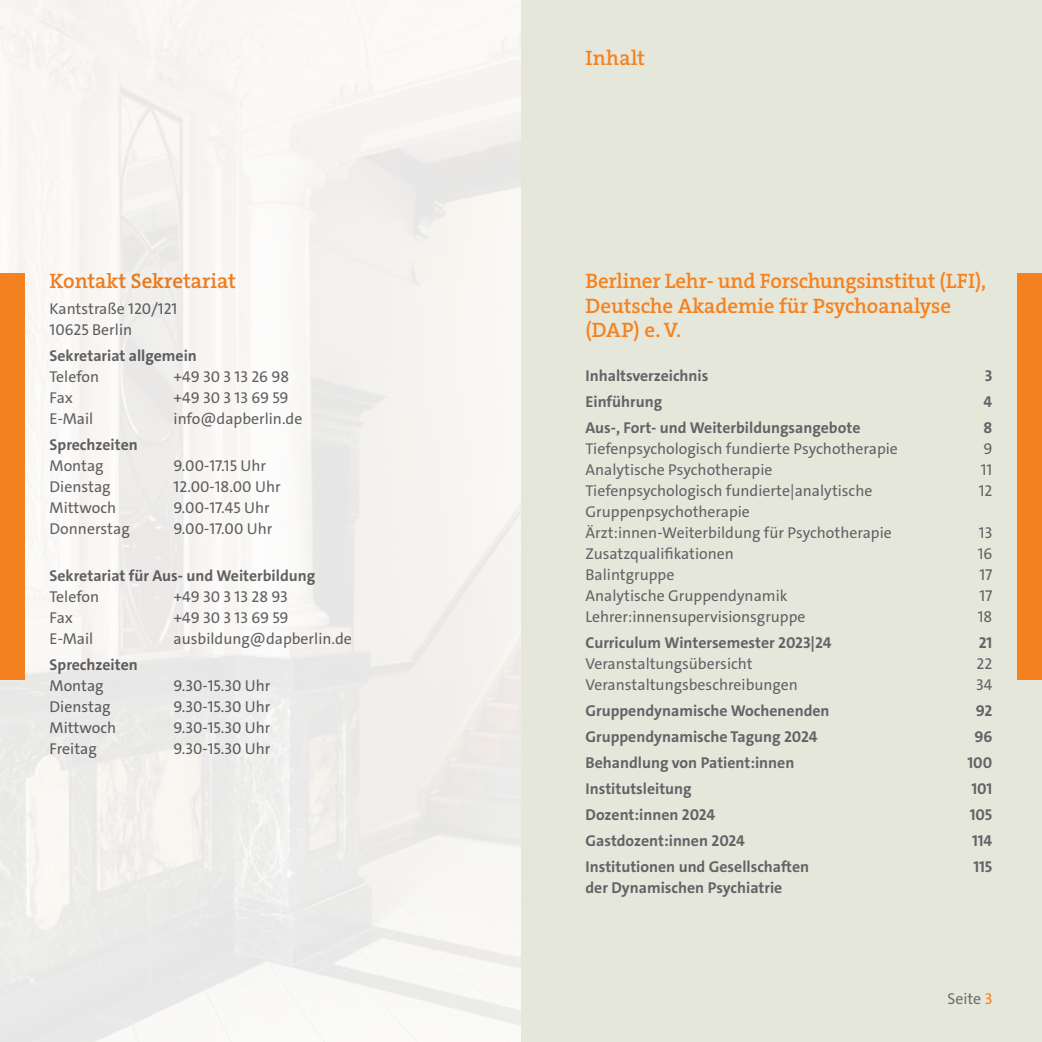
<style>
.page{position:relative;width:1042px;height:1042px;background:#fff}
.page>*{position:absolute;margin:0;border:0;box-sizing:border-box;transform-origin:0 0}
.t1{font:600 21px/24.5px "The Serif";letter-spacing:-.01em;color:#f58220}
.t2{font:15.75px/21px "The Sans";color:#636366}
.t3{font:700 15.75px "The Sans";color:#636366}
.t4{font:15.75px "The Sans";color:#6c6d70}
.s1{color:#f58220}
</style>
<div class="page">
<div style="left:521px;top:0;width:521px;height:1042px;background:#e6e7db"></div>
<div style="left:0;top:273px;width:25px;height:407px;background:#f58220"></div>
<div style="left:1017px;top:273px;width:25px;height:407px;background:#f58220"></div>
<h1 class="t1" style="left:50px;top:269px;width:188px">Kontakt Sekretariat</h1>
<p class="t2" style="left:50px;top:299px;width:129px">Kantstraße 120/121<br>10625 Berlin</p>
<p class="t3" style="left:50px;top:346px;width:149px">Sekretariat allgemein</p>
<p class="t2" style="left:50px;top:367px;width:51px">Telefon</p>
<p class="t2" style="left:174px;top:367px;width:117px">+49 30 3 13 26 98</p>
<p class="t2" style="left:50px;top:388px;width:25px">Fax</p>
<p class="t2" style="left:174px;top:388px;width:116px">+49 30 3 13 69 59</p>
<p class="t2" style="left:50px;top:409px;width:45px">E-Mail</p>
<p class="t2" style="left:174px;top:409px;width:130px">info@dapberlin.de</p>
<p class="t3" style="left:50px;top:435px;width:90px">Sprechzeiten</p>
<p class="t2" style="left:50px;top:456px;width:55px">Montag</p>
<p class="t2" style="left:174px;top:456px;width:94px">9.00-17.15 Uhr</p>
<p class="t2" style="left:50px;top:477px;width:62px">Dienstag</p>
<p class="t2" style="left:174px;top:477px;width:108px">12.00-18.00 Uhr</p>
<p class="t2" style="left:50px;top:498px;width:68px">Mittwoch</p>
<p class="t2" style="left:174px;top:498px;width:98px">9.00-17.45 Uhr</p>
<p class="t2" style="left:50px;top:519px;width:82px">Donnerstag</p>
<p class="t2" style="left:174px;top:519px;width:100px">9.00-17.00 Uhr</p>
<p class="t3" style="left:50px;top:566px;width:267px">Sekretariat für Aus- und Weiterbildung</p>
<p class="t2" style="left:50px;top:586px;width:51px">Telefon</p>
<p class="t2" style="left:174px;top:586px;width:116px">+49 30 3 13 28 93</p>
<p class="t2" style="left:50px;top:607px;width:25px">Fax</p>
<p class="t2" style="left:174px;top:607px;width:116px">+49 30 3 13 69 59</p>
<p class="t2" style="left:50px;top:628px;width:45px">E-Mail</p>
<p class="t2" style="left:174px;top:628px;width:180px">ausbildung@dapberlin.de</p>
<p class="t3" style="left:50px;top:655px;width:90px">Sprechzeiten</p>
<p class="t2" style="left:50px;top:675px;width:55px">Montag</p>
<p class="t2" style="left:174px;top:675px;width:98px">9.30-15.30 Uhr</p>
<p class="t2" style="left:50px;top:696px;width:62px">Dienstag</p>
<p class="t2" style="left:174px;top:696px;width:98px">9.30-15.30 Uhr</p>
<p class="t2" style="left:50px;top:717px;width:68px">Mittwoch</p>
<p class="t2" style="left:174px;top:717px;width:98px">9.30-15.30 Uhr</p>
<p class="t2" style="left:50px;top:738px;width:49px">Freitag</p>
<p class="t2" style="left:174px;top:738px;width:98px">9.30-15.30 Uhr</p>
<h1 class="t1" style="left:585px;top:46px;width:61px">Inhalt</h1>
<h1 class="t1" style="left:585px;top:269px;width:402px">Berliner Lehr- und Forschungsinstitut (LFI),<br>Deutsche Akademie für Psychoanalyse (DAP) e. V.</h1>
<p class="t3" style="left:585px;top:365px;width:124px">Inhaltsverzeichnis</p>
<p class="t3" style="left:985px;top:365px;width:9px">3</p>
<p class="t3" style="left:585px;top:391px;width:78px">Einführung</p>
<p class="t3" style="left:983px;top:391px;width:10px">4</p>
<p class="t3" style="left:585px;top:417px;width:276px">Aus-, Fort- und Weiterbildungsangebote</p>
<p class="t3" style="left:983px;top:417px;width:10px">8</p>
<p class="t2" style="left:585px;top:438px;width:314px">Tiefenpsychologisch fundierte Psychotherapie</p>
<p class="t2" style="left:983px;top:438px;width:10px">9</p>
<p class="t2" style="left:585px;top:459px;width:188px">Analytische Psychotherapie</p>
<p class="t2" style="left:981px;top:459px;width:13px">11</p>
<p class="t2" style="left:585px;top:480px;width:288px">Tiefenpsychologisch fundierte|analytische</p>
<p class="t2" style="left:978px;top:480px;width:15px">12</p>
<p class="t2" style="left:585px;top:501px;width:308px">Gruppenpsychotherapie<br>Ärzt:innen-Weiterbildung für Psychotherapie</p>
<p class="t2" style="left:979px;top:522px;width:15px">13</p>
<p class="t2" style="left:585px;top:543px;width:150px">Zusatzqualifikationen</p>
<p class="t2" style="left:977px;top:543px;width:16px">16</p>
<p class="t2" style="left:585px;top:564px;width:90px">Balintgruppe</p>
<p class="t2" style="left:979px;top:564px;width:15px">17</p>
<p class="t2" style="left:585px;top:585px;width:204px">Analytische Gruppendynamik</p>
<p class="t2" style="left:979px;top:585px;width:15px">17</p>
<p class="t2" style="left:585px;top:606px;width:222px">Lehrer:innensupervisionsgruppe</p>
<p class="t2" style="left:978px;top:606px;width:16px">18</p>
<p class="t3" style="left:585px;top:632px;width:247px">Curriculum Wintersemester 2023|24</p>
<p class="t3" style="left:979px;top:632px;width:15px">21</p>
<p class="t2" style="left:585px;top:653px;width:169px">Veranstaltungsübersicht</p>
<p class="t2" style="left:976px;top:653px;width:17px">22</p>
<p class="t2" style="left:585px;top:674px;width:214px">Veranstaltungsbeschreibungen</p>
<p class="t2" style="left:976px;top:674px;width:18px">34</p>
<p class="t3" style="left:585px;top:700px;width:246px">Gruppendynamische Wochenenden</p>
<p class="t3" style="left:976px;top:700px;width:18px">92</p>
<p class="t3" style="left:585px;top:726px;width:233px">Gruppendynamische Tagung 2024</p>
<p class="t3" style="left:974px;top:726px;width:19px">96</p>
<p class="t3" style="left:585px;top:752px;width:210px">Behandlung von Patient:innen</p>
<p class="t3" style="left:967px;top:752px;width:26px">100</p>
<p class="t3" style="left:585px;top:778px;width:108px">Institutsleitung</p>
<p class="t3" style="left:971px;top:778px;width:22px">101</p>
<p class="t3" style="left:585px;top:804px;width:131px">Dozent:innen 2024</p>
<p class="t3" style="left:969px;top:804px;width:24px">105</p>
<p class="t3" style="left:585px;top:830px;width:161px">Gastdozent:innen 2024</p>
<p class="t3" style="left:972px;top:830px;width:22px">114</p>
<p class="t3" style="left:585px;top:856px;width:225px">Institutionen und Gesellschaften</p>
<p class="t3" style="left:973px;top:856px;width:20px">115</p>
<p class="t3" style="left:585px;top:877px;width:198px">der Dynamischen Psychiatrie</p>
<p class="t4" style="left:947px;top:988px;width:46px">Seite <span class="s1">3</span></p>
</div>
